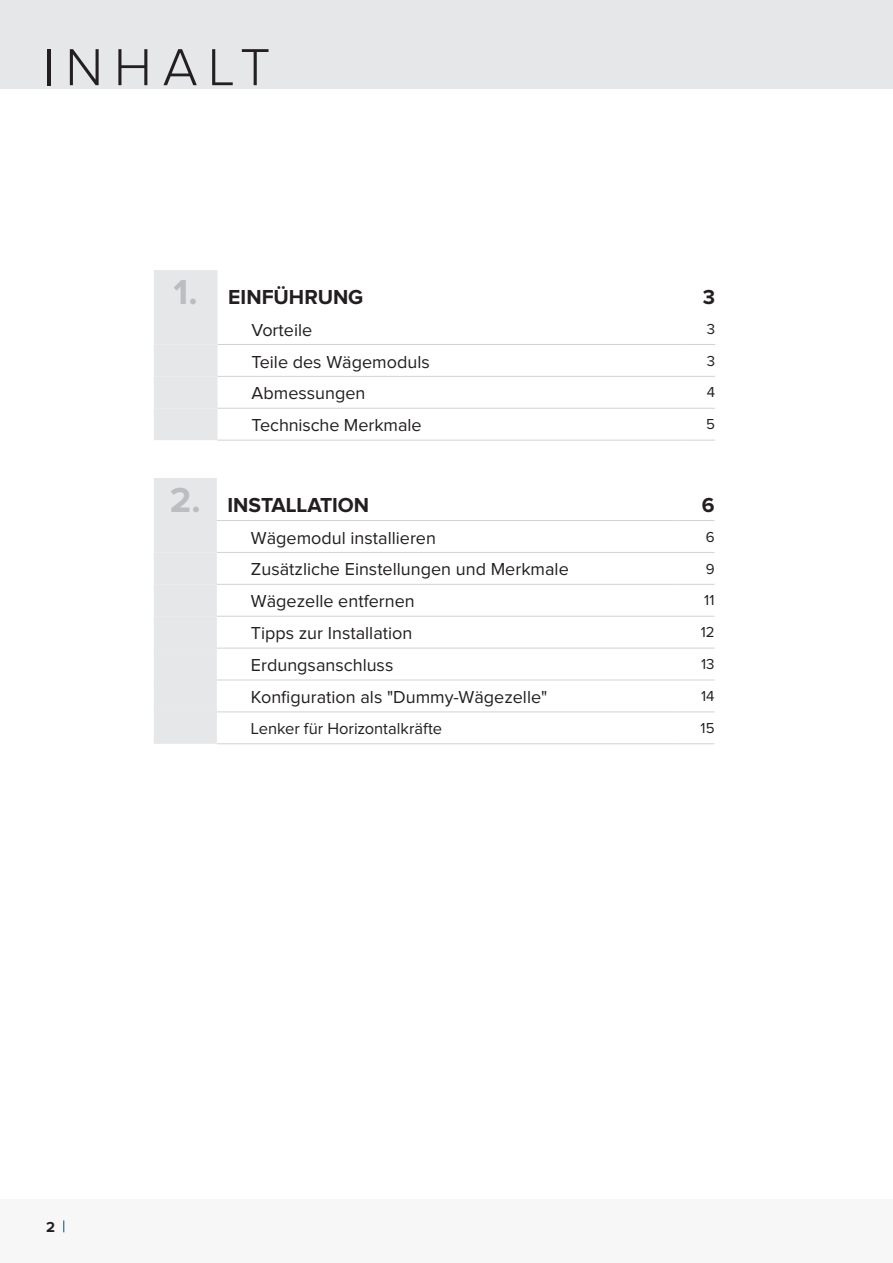
<style>
.page{position:relative;width:893px;height:1263px;background:#fff}
.page>*{position:absolute;margin:0;border:0;box-sizing:border-box;transform-origin:0 0}
.t1{font:300 54px "Proxima Nova";letter-spacing:.2em;color:#231f20}
.t2{font:700 36px "Proxima Nova";color:#bcbdc0}
.t3{font:700 21px "Proxima Nova";color:#231f20}
.t4{font:18px "Proxima Nova";color:#231f20}
.t5{font:16.5px "Proxima Nova";color:#231f20}
.t6{font:15px "Proxima Nova";color:#231f20}
.t7{font:700 15px "Proxima Nova";color:#231f20}
</style>
<div class="page">
<div style="left:0;top:1199px;width:893px;height:64px;background:#f7f7f8"></div>
<div style="left:0;top:0;width:893px;height:88px;background:#e6e7e9"></div>
<hr style="left:892px;top:285px;width:1px;height:42px;background:#d1d2d4">
<hr style="left:892px;top:667px;width:1px;height:43px;background:#d1d2d4">
<div style="left:154px;top:270px;width:64px;height:170px;background:#e6e7e9"></div>
<hr style="left:218px;top:344px;width:465px;height:1px;background:#d1d2d4">
<hr style="left:683px;top:344px;width:32px;height:1px;background:#d1d2d4">
<hr style="left:218px;top:376px;width:465px;height:1px;background:#d1d2d4">
<hr style="left:218px;top:408px;width:465px;height:1px;background:#d1d2d4">
<hr style="left:218px;top:440px;width:465px;height:1px;background:#d1d2d4">
<hr style="left:683px;top:376px;width:32px;height:1px;background:#d1d2d4">
<hr style="left:683px;top:408px;width:32px;height:1px;background:#d1d2d4">
<hr style="left:683px;top:440px;width:32px;height:1px;background:#d1d2d4">
<div style="left:154px;top:478px;width:63px;height:266px;background:#e6e7e9"></div>
<hr style="left:217px;top:520px;width:459px;height:1px;background:#d1d2d4">
<hr style="left:217px;top:552px;width:459px;height:1px;background:#d1d2d4">
<hr style="left:676px;top:520px;width:38px;height:1px;background:#d1d2d4">
<hr style="left:676px;top:552px;width:38px;height:1px;background:#d1d2d4">
<hr style="left:217px;top:584px;width:459px;height:1px;background:#d1d2d4">
<hr style="left:676px;top:584px;width:38px;height:1px;background:#d1d2d4">
<hr style="left:217px;top:616px;width:459px;height:1px;background:#d1d2d4">
<hr style="left:217px;top:648px;width:459px;height:1px;background:#d1d2d4">
<hr style="left:217px;top:680px;width:459px;height:1px;background:#d1d2d4">
<hr style="left:217px;top:711px;width:459px;height:1px;background:#d1d2d4">
<hr style="left:217px;top:743px;width:459px;height:1px;background:#d1d2d4">
<hr style="left:676px;top:616px;width:38px;height:1px;background:#d1d2d4">
<hr style="left:676px;top:648px;width:38px;height:1px;background:#d1d2d4">
<hr style="left:676px;top:680px;width:38px;height:1px;background:#d1d2d4">
<hr style="left:676px;top:711px;width:38px;height:1px;background:#d1d2d4">
<hr style="left:676px;top:743px;width:38px;height:1px;background:#d1d2d4">
<svg style="left:63px;top:1220px;width:1px;height:12px"></svg>
<p class="t1" style="left:43px;top:43px;width:229px">INHALT</p>
<p class="t2" style="left:174px;top:276px;width:26px">1.</p>
<p class="t3" style="left:228px;top:287px;width:137px">EINFÜHRUNG</p>
<p class="t3" style="left:703px;top:287px;width:14px">3</p>
<p class="t4" style="left:252px;top:321px;width:62px">Vorteile</p>
<p class="t6" style="left:707px;top:322px;width:10px">3</p>
<p class="t4" style="left:252px;top:353px;width:180px">Teile des Wägemoduls</p>
<p class="t6" style="left:707px;top:354px;width:10px">3</p>
<p class="t4" style="left:252px;top:385px;width:115px">Abmessungen</p>
<p class="t6" style="left:707px;top:386px;width:10px">4</p>
<p class="t4" style="left:252px;top:417px;width:171px">Technische Merkmale</p>
<p class="t6" style="left:706px;top:417px;width:10px">5</p>
<p class="t2" style="left:170px;top:484px;width:32px">2.</p>
<p class="t3" style="left:227px;top:495px;width:143px">INSTALLATION</p>
<p class="t3" style="left:702px;top:495px;width:14px">6</p>
<p class="t4" style="left:251px;top:529px;width:187px">Wägemodul installieren</p>
<p class="t6" style="left:706px;top:530px;width:10px">6</p>
<p class="t4" style="left:251px;top:561px;width:319px">Zusätzliche Einstellungen und Merkmale</p>
<p class="t6" style="left:706px;top:562px;width:10px">9</p>
<p class="t4" style="left:251px;top:593px;width:165px">Wägezelle entfernen</p>
<p class="t6" style="left:704px;top:594px;width:12px">11</p>
<p class="t4" style="left:251px;top:625px;width:163px">Tipps zur Installation</p>
<p class="t6" style="left:701px;top:625px;width:15px">12</p>
<p class="t4" style="left:251px;top:657px;width:144px">Erdungsanschluss</p>
<p class="t6" style="left:701px;top:657px;width:15px">13</p>
<p class="t4" style="left:251px;top:689px;width:298px">Konfiguration als "Dummy-Wägezelle"</p>
<p class="t6" style="left:701px;top:689px;width:15px">14</p>
<p class="t5" style="left:251px;top:721px;width:193px">Lenker für Horizontalkräfte</p>
<p class="t6" style="left:700px;top:721px;width:15px">15</p>
<p class="t7" style="left:46px;top:1220px;width:11px">2</p>
</div>
